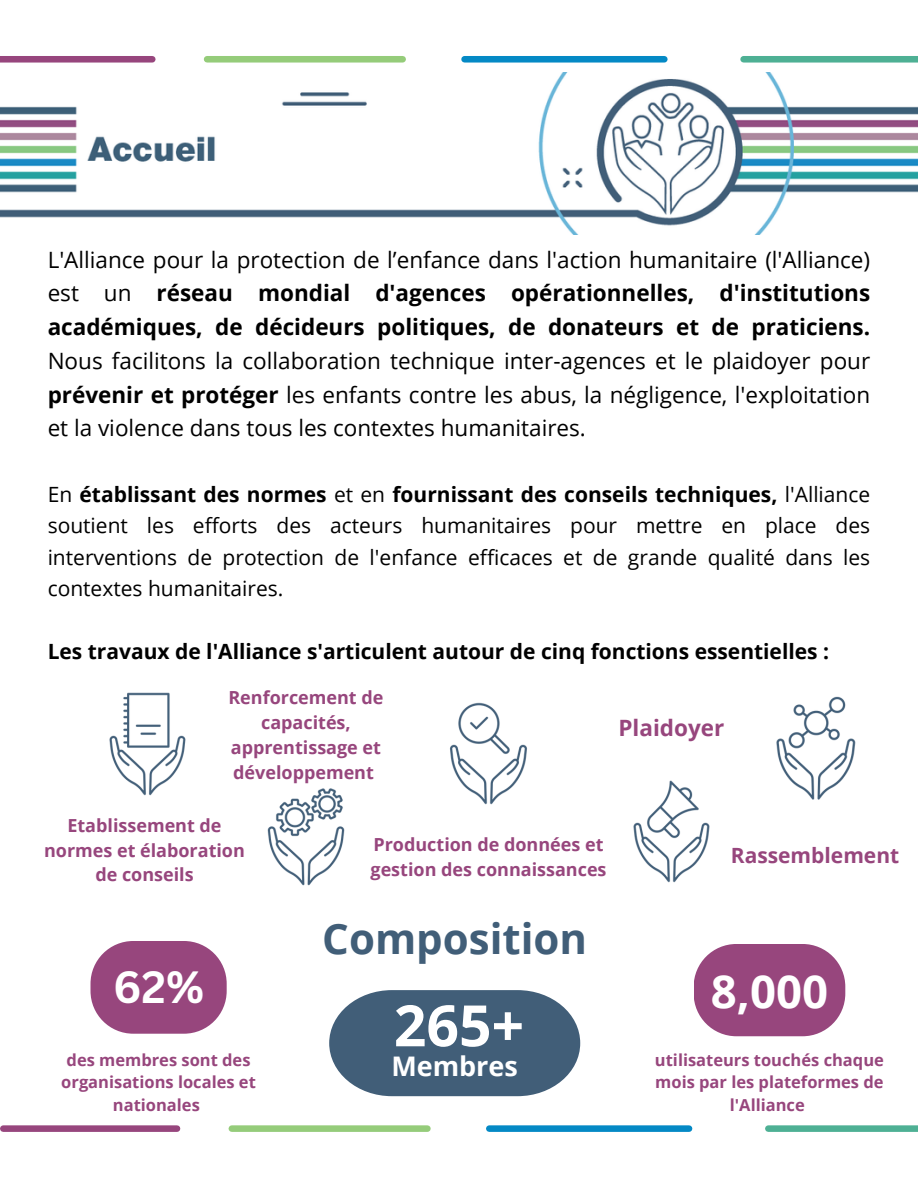
<style>
.page{position:relative;width:918px;height:1188px;background:#fff}
.page>*{position:absolute;margin:0;border:0;box-sizing:border-box;transform-origin:0 0}
.t1{font:700 57px "Open Sans";color:#fff}
.t2{font:700 45.6px "Open Sans";color:#fff}
.t3{font:700 43.95px "Canva Sans";color:#fff}
.t4{font:700 42px "Open Sans";color:#415e78}
.t5{font:700 27px "Open Sans";color:#fff}
.t6{font:22.5px/33.8px "Open Sans";color:#000;text-align:justify}
.t7{font:700 22.5px "Open Sans";color:#97467d}
.t8{font:21px/31.5px "Open Sans";color:#000;text-align:justify}
.t9{font:700 21px "Open Sans";color:#000}
.t10{font:700 21px "Open Sans";color:#97467d}
.t11{font:700 18px/24.8px "Open Sans";color:#97467d;text-align:center}
.t12{font:700 16.5px/22.5px "Open Sans";color:#97467d;text-align:center}
.s1{font-weight:700}
</style>
<div class="page">
<div style="left:3px;top:1125px;width:174px;height:7px;background:#97467d"></div>
<div style="left:232px;top:1125px;width:195px;height:7px;background:#95cc7a"></div>
<div style="left:489px;top:1125px;width:200px;height:7px;background:#0489c5"></div>
<div style="left:768px;top:1125px;width:150px;height:7px;background:#4eb094"></div>
<div style="left:0;top:56px;width:152px;height:7px;background:#97467d"></div>
<div style="left:207px;top:56px;width:196px;height:7px;background:#95cc7a"></div>
<div style="left:465px;top:56px;width:199px;height:7px;background:#0489c5"></div>
<div style="left:744px;top:56px;width:174px;height:7px;background:#4eb094"></div>
<img style="left:109px;top:692px;width:77px;height:104px">
<img style="left:267px;top:788px;width:78px;height:98px">
<img style="left:450px;top:702px;width:77px;height:103px">
<img style="left:633px;top:780px;width:77px;height:103px">
<img style="left:776px;top:696px;width:80px;height:104px">
<svg style="left:329px;top:990px;width:251px;height:106px;background:#556f86"></svg>
<div style="left:91px;top:941px;width:136px;height:93px;background:#97467d;border-radius:43px"></div>
<div style="left:694px;top:944px;width:151px;height:92px;background:#97467d;border-radius:43px"></div>
<img style="left:0;top:72px;width:918px;height:162px">
<p class="t6" style="left:48px;top:242px;width:824px">L'Alliance pour la protection de l’enfance dans l'action humanitaire (l'Alliance) est un <span class="s1">réseau mondial d'agences opérationnelles, d'institutions académiques, de décideurs politiques, de donateurs et de praticiens.<br></span>Nous facilitons la collaboration technique inter-agences et le plaidoyer pour <span class="s1">prévenir et protéger</span> les enfants contre les abus, la négligence, l'exploitation et la violence dans tous les contextes humanitaires.</p>
<p class="t8" style="left:48px;top:478px;width:824px">En <span class="s1">établissant des normes</span> et en <span class="s1">fournissant des conseils techniques,</span> l'Alliance soutient les efforts des acteurs humanitaires pour mettre en place des interventions de protection de l'enfance efficaces et de grande qualité dans les contextes humanitaires.</p>
<p class="t9" style="left:48px;top:637px;width:783px">Les travaux de l'Alliance s'articulent autour de cinq fonctions essentielles :</p>
<p class="t11" style="left:228px;top:685px;width:157px">Renforcement de capacités, apprentissage et développement</p>
<p class="t11" style="left:44px;top:813px;width:202px">Etablissement de normes et élaboration de conseils</p>
<h6 class="t11" style="left:371px;top:832px;width:238px;text-align:left">Production de données et gestion des connaissances</h6>
<h6 class="t7" style="left:618px;top:712px;width:107px">Plaidoyer</h6>
<h5 class="t10" style="left:731px;top:841px;width:170px">Rassemblement</h5>
<p class="t4" style="left:322px;top:909px;width:266px">Composition</p>
<p class="t3" style="left:113px;top:956px;width:93px">62%</p>
<p class="t2" style="left:711px;top:959px;width:119px">8,000</p>
<p class="t1" style="left:394px;top:985px;width:132px">265+</p>
<h5 class="t12" style="left:61px;top:1048px;width:196px">des membres sont des organisations locales et nationales</h5>
<p class="t12" style="left:655px;top:1048px;width:230px">utilisateurs touchés chaque mois par les plateformes de l'Alliance</p>
<p class="t5" style="left:391px;top:1047px;width:128px">Membres</p>
</div>
